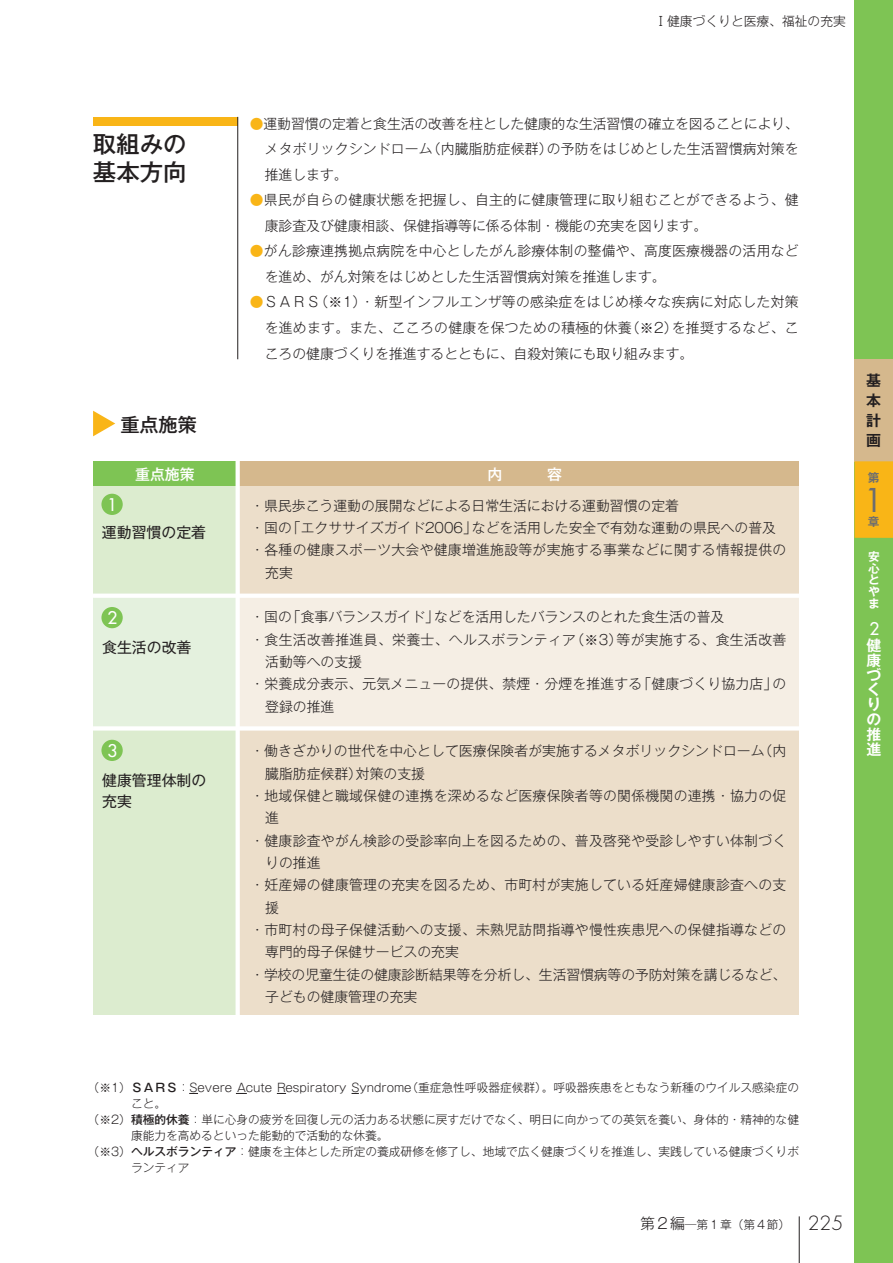
<style>
.page{position:relative;width:893px;height:1263px;background:#fff}
.page>*{position:absolute;margin:0;border:0;box-sizing:border-box;transform-origin:0 0}
.t1{font:31.95px "Futura";color:#6c6d70}
.t2{font:500 23.4px/27.6px "Gothic MB101";color:#231f20}
.t3{font:500 19.2px "Gothic MB101";color:#231f20}
.t4{font:16.95px "Futura";color:#fff}
.t5{font:14.85px/21.3px "Gothic MB101";color:#231f20}
.t6{font:14.85px/14.9px "Gothic MB101 De B";color:#fff;text-align:justify}
.t7{font:500 14.85px "Gothic MB101";color:#fff}
.t8{font:14.85px/19.8px "Gothic MB101 De B";color:#231f20;text-align:justify}
.t9{font:13.8px/25.5px "Gothic MB101 Lig 83 pv RKSJ H";letter-spacing:.015em;color:#231f20;text-align:justify}
.t10{font:13.8px "Gothic MB101 Lig 83 pv RKSJ H";letter-spacing:-.005em;color:#231f20}
.t11{font:12.75px "Gothic MB101 Lig 83 pv RKSJ H";color:#231f20}
.t12{font:11.7px "Gothic MB101 Lig 83 pv RKSJ H";color:#231f20}
.t13{font:11.7px/11.7px "Gothic MB101 De B";color:#fff;text-align:justify}
.t14{font:11.7px "Gothic MB101 De B";color:#6c6d70}
.s1{color:#f9b517}
.s2{font-family:"Gothic MB101";font-weight:500}
.s3{font-size:14.85px}
.s4{font-family:"Futura";font-weight:300;font-size:19.2px}
</style>
<div class="page">
<div style="left:854px;top:0;width:38px;height:1263px;background:#7ec454"></div>
<div style="left:854px;top:359px;width:38px;height:102px;background:#d5b88d"></div>
<div style="left:854px;top:461px;width:38px;height:77px;background:#f9b517"></div>
<div style="left:238px;top:730px;width:561px;height:285px;background:#ecdeca"></div>
<div style="left:93px;top:730px;width:144px;height:285px;background:#dceccf"></div>
<hr style="left:799px;top:1216px;width:1px;height:47px;background:#231f20">
<div style="left:238px;top:597px;width:561px;height:132px;background:#f5eee4"></div>
<div style="left:93px;top:597px;width:144px;height:132px;background:#e4f1de"></div>
<svg style="left:93px;top:411px;width:22px;height:25px"></svg>
<div style="left:237px;top:461px;width:562px;height:26px;background:#d5b88d"></div>
<div style="left:93px;top:461px;width:145px;height:26px;background:#7ec454"></div>
<div style="left:237px;top:487px;width:562px;height:108px;background:#ecdeca"></div>
<div style="left:93px;top:487px;width:145px;height:108px;background:#dceccf"></div>
<hr style="left:93px;top:594px;width:717px;height:4px;background:#fff">
<div style="left:101px;top:494px;width:22px;height:21px;background:#7ec454;border-radius:50%"></div>
<div style="left:101px;top:607px;width:22px;height:21px;background:#7ec454;border-radius:50%"></div>
<div style="left:93px;top:726px;width:717px;height:5px;background:#fff"></div>
<div style="left:101px;top:740px;width:22px;height:21px;background:#7ec454;border-radius:50%"></div>
<div style="left:93px;top:117px;width:145px;height:8px;background:#f9b517"></div>
<hr style="left:237px;top:117px;width:1px;height:242px;background:#231f20">
<div style="left:235px;top:456px;width:5px;height:569px;background:#fff"></div>
<p class="t11" style="left:654px;top:13px;width:193px">Ⅰ健康づくりと医療、福祉の充実</p>
<h2 class="t2" style="left:93px;top:128px;width:95px">取組みの基本方向</h2>
<p class="t9" style="left:265px;top:110px;width:535px;text-indent:-15px"><span class="s1">●</span>運動習慣の定着と食生活の改善を柱とした健康的な生活習慣の確立を図ることにより、メタボリックシンドローム（内臓脂肪症候群）の予防をはじめとした生活習慣病対策を推進します。</p>
<p class="t9" style="left:265px;top:186px;width:535px;text-indent:-15px"><span class="s1">●</span>県民が自らの健康状態を把握し、自主的に健康管理に取り組むことができるよう、健康診査及び健康相談、保健指導等に係る体制・機能の充実を図ります。</p>
<p class="t9" style="left:265px;top:237px;width:535px;text-indent:-15px"><span class="s1">●</span>がん診療連携拠点病院を中心としたがん診療体制の整備や、高度医療機器の活用などを進め、がん対策をはじめとした生活習慣病対策を推進します。</p>
<p class="t9" style="left:265px;top:288px;width:535px;text-indent:-15px"><span class="s1">●</span>ＳＡＲＳ（※1）・新型インフルエンザ等の感染症をはじめ様々な疾病に対応した対策を進めます。また、こころの健康を保つための積極的休養（※2）を推奨するなど、こころの健康づくりを推進するとともに、自殺対策にも取り組みます。</p>
<h3 class="t3" style="left:120px;top:411px;width:78px">重点施策</h3>
<p class="t7" style="left:135px;top:464px;width:61px">重点施策</p>
<p class="t7" style="left:487px;top:464px;width:16px">内</p>
<p class="t7" style="left:547px;top:464px;width:16px">容</p>
<p class="t9" style="left:250px;top:492px;width:430px">・県民歩こう運動の展開などによる日常生活における運動習慣の定着</p>
<p class="t9" style="left:250px;top:514px;width:527px">・国の「エクササイズガイド2006」などを活用した安全で有効な運動の県民への普及</p>
<p class="t9" style="left:250px;top:536px;width:537px">・各種の健康スポーツ大会や健康増進施設等が実施する事業などに関する情報提供の</p>
<p class="t9" style="left:265px;top:559px;width:29px">充実</p>
<p class="t9" style="left:250px;top:603px;width:475px">・国の「食事バランスガイド」などを活用したバランスのとれた食生活の普及</p>
<p class="t9" style="left:250px;top:626px;width:537px">・食生活改善推進員、栄養士、ヘルスボランティア（※3）等が実施する、食生活改善</p>
<p class="t9" style="left:265px;top:648px;width:98px">活動等への支援</p>
<p class="t9" style="left:250px;top:670px;width:537px">・栄養成分表示、元気メニューの提供、禁煙・分煙を推進する「健康づくり協力店」の</p>
<p class="t9" style="left:265px;top:692px;width:71px">登録の推進</p>
<p class="t9" style="left:250px;top:737px;width:537px">・働きざかりの世代を中心として医療保険者が実施するメタボリックシンドローム（内</p>
<p class="t9" style="left:265px;top:759px;width:161px">臓脂肪症候群）対策の支援</p>
<p class="t9" style="left:250px;top:782px;width:537px">・地域保健と職域保健の連携を深めるなど医療保険者等の関係機関の連携・協力の促</p>
<p class="t9" style="left:265px;top:804px;width:15px">進</p>
<p class="t9" style="left:250px;top:826px;width:537px">・健康診査やがん検診の受診率向上を図るための、普及啓発や受診しやすい体制づく</p>
<p class="t9" style="left:265px;top:849px;width:57px">りの推進</p>
<p class="t9" style="left:250px;top:871px;width:537px">・妊産婦の健康管理の充実を図るため、市町村が実施している妊産婦健康診査への支</p>
<p class="t9" style="left:265px;top:893px;width:15px">援</p>
<p class="t9" style="left:250px;top:916px;width:537px">・市町村の母子保健活動への支援、未熟児訪問指導や慢性疾患児への保健指導などの</p>
<p class="t9" style="left:265px;top:938px;width:195px">専門的母子保健サービスの充実</p>
<p class="t10" style="left:250px;top:965px;width:537px">・学校の児童生徒の健康診断結果等を分析し、生活習慣病等の予防対策を講じるなど、</p>
<p class="t9" style="left:265px;top:983px;width:154px">子どもの健康管理の充実</p>
<p class="t4" style="left:107px;top:493px;width:11px">1</p>
<p class="t5" style="left:102px;top:520px;width:106px">運動習慣の定着</p>
<p class="t4" style="left:107px;top:607px;width:11px">2</p>
<p class="t5" style="left:102px;top:635px;width:91px">食生活の改善</p>
<p class="t4" style="left:107px;top:739px;width:11px">3</p>
<p class="t5" style="left:102px;top:768px;width:106px">健康管理体制の充実</p>
<p class="t8" style="left:866px;top:369px;width:16px">基本計画</p>
<p class="t14" style="left:867px;top:470px;width:13px">第</p>
<p class="t14" style="left:867px;top:513px;width:13px">章</p>
<h1 class="t1" style="left:863px;top:479px;width:21px">1</h1>
<p class="t13" style="left:868px;top:549px;width:13px">安心とやま</p>
<p class="t6" style="left:866px;top:636px;width:16px">健康づくりの推進</p>
<p class="t4" style="left:869px;top:617px;width:11px">2</p>
<p class="t12" style="left:88px;top:1080px;width:713px">（※1）<span class="s2">ＳＡＲＳ</span>：Severe Acute Respiratory Syndrome（重症急性呼吸器症候群）。呼吸器疾患をともなう新種のウイルス感染症の</p>
<p class="t12" style="left:131px;top:1096px;width:37px">こと。</p>
<p class="t12" style="left:88px;top:1112px;width:713px">（※2）<span class="s2">積極的休養</span>：単に心身の疲労を回復し元の活力ある状態に戻すだけでなく、明日に向かっての英気を養い、身体的・精神的な健</p>
<p class="t12" style="left:131px;top:1127px;width:259px">康能力を高めるといった能動的で活動的な休養。</p>
<p class="t12" style="left:88px;top:1143px;width:713px">（※3）<span class="s2">ヘルスボランティア</span>：健康を主体とした所定の養成研修を修了し、地域で広く健康づくりを推進し、実践している健康づくりボ</p>
<p class="t12" style="left:131px;top:1159px;width:60px">ランティア</p>
<p class="t12" style="left:640px;top:1217px;width:205px"><span class="s3">第2編</span>─第1章（第4節） <span class="s4">225</span></p>
</div>
